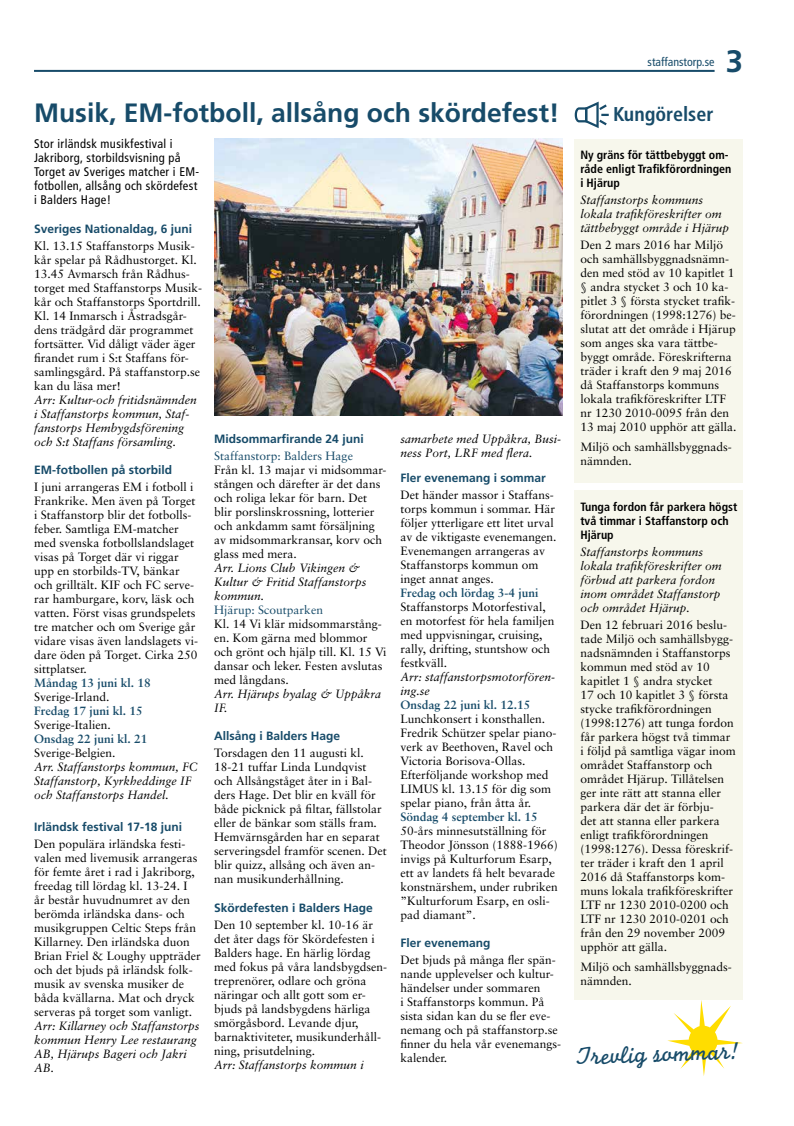
<style>
.page{position:relative;width:794px;height:1126px;background:#fff}
.page>*{position:absolute;margin:0;border:0;box-sizing:border-box;transform-origin:0 0}
.t1{font:700 31px "Frutiger";color:#174b69}
.t2{font:700 26.5px "Frutiger";color:#174b69}
.t3{font:25px "Monoline Script MT Std";color:#174b69}
.t4{font:700 condensed 20px "Frutiger";color:#174b69}
.t5{font:condensed 12.5px/14px "Frutiger";letter-spacing:.025em;color:#000}
.t6{font:12px/14px "Sabon";color:#000}
.t7{font:italic 12px/14px "Sabon";color:#000}
.t8{font:700 12px "Frutiger";color:#174b69}
.t9{font:700 condensed 12px/14px "Frutiger";color:#000}
.t10{font:700 12px "Sabon";color:#174b69}
.t11{font:12px "Sabon";color:#174b69}
.t12{font:condensed 12px "Frutiger";color:#174b69}
</style>
<div class="page">
<hr style="left:34px;top:70px;width:680px;height:2px;background:#174b69">
<svg style="left:667px;top:999px;width:76px;height:77px"></svg>
<div style="left:575px;top:139px;width:168px;height:343px;background:#f7f7ec"></div>
<svg style="left:575px;top:102px;width:34px;height:26px"></svg>
<div style="left:575px;top:490px;width:168px;height:509px;background:#f7f7ec"></div>
<img style="left:214px;top:139px;width:349px;height:276px">
<h2 class="t2" style="left:34px;top:97px;width:527px">Musik, EM-fotboll, allsång och skördefest!</h2>
<p class="t5" style="left:34px;top:137px;width:167px">Stor irländsk musikfestival i<br>Jakriborg, storbildsvisning på<br>Torget av Sveriges matcher i EM&shy;fotbollen, allsång och skördefest i Balders Hage!</p>
<p class="t8" style="left:34px;top:221px;width:160px">Sveriges Nationaldag, 6 juni</p>
<p class="t6" style="left:34px;top:238px;width:169px">Kl. 13.15 Staffanstorps Musik&shy;kår spelar på Rådhustorget. Kl.<br>13.45 Avmarsch från Rådhus&shy;torget med Staffanstorps Musik&shy;kår och Staffanstorps Sportdrill.<br>Kl. 14 Inmarsch i Åstradsgår&shy;dens trädgård där programmet fortsätter. Vid dåligt väder äger firandet rum i S:t Staffans för&shy;samlingsgård. På staffanstorp.se kan du läsa mer!</p>
<p class="t7" style="left:34px;top:392px;width:164px">Arr: Kultur-och fritidsnämnden i Staffanstorps kommun, Staf&shy;fanstorps Hembygdsförening och S:t Staffans församling.</p>
<p class="t8" style="left:34px;top:463px;width:140px">EM-fotbollen på storbild</p>
<p class="t6" style="left:34px;top:480px;width:166px">I juni arrangeras EM i fotboll i<br>Frankrike. Men även på Torget i Staffanstorp blir det fotbolls&shy;feber. Samtliga EM-matcher med svenska fotbollslandslaget visas på Torget där vi riggar upp en storbilds-TV, bänkar och grilltält. KIF och FC serve&shy;rar hamburgare, korv, läsk och vatten. Först visas grundspelets tre matcher och om Sverige går vidare visas även landslagets vi&shy;dare öden på Torget. Cirka 250 sittplatser.</p>
<p class="t10" style="left:34px;top:675px;width:118px">Måndag 13 juni kl. 18</p>
<p class="t6" style="left:34px;top:690px;width:77px">Sverige-Irland.</p>
<p class="t10" style="left:34px;top:703px;width:110px">Fredag 17 juni kl. 15</p>
<p class="t6" style="left:34px;top:718px;width:78px">Sverige-Italien.</p>
<p class="t10" style="left:34px;top:731px;width:115px">Onsdag 22 juni kl. 21</p>
<p class="t6" style="left:34px;top:746px;width:83px">Sverige-Belgien.</p>
<p class="t7" style="left:34px;top:760px;width:165px">Arr. Staffanstorps kommun, FC<br>Staffanstorp, Kyrkheddinge IF och Staffanstorps Handel.</p>
<p class="t8" style="left:34px;top:819px;width:150px">Irländsk festival 17-18 juni</p>
<p class="t6" style="left:34px;top:836px;width:168px">Den populära irländska festi&shy;valen med livemusik arrangeras för femte året i rad i Jakriborg, freedag till lördag kl. 13-24. I år består huvudnumret av den berömda irländska dans- och musikgruppen Celtic Steps från<br>Killarney. Den irländska duon<br>Brian Friel &amp; Loughy uppträder och det bjuds på irländsk folk&shy;musik av svenska musiker de båda kvällarna. Mat och dryck serveras på torget som vanligt.</p>
<p class="t7" style="left:34px;top:1018px;width:167px">Arr: Killarney och Staffanstorps kommun Henry Lee restaurang<br>AB, Hjärups Bageri och Jakri<br>AB.</p>
<p class="t8" style="left:214px;top:431px;width:151px">Midsommarfirande 24 juni</p>
<p class="t11" style="left:214px;top:448px;width:140px">Staffanstorp: Balders Hage</p>
<p class="t6" style="left:214px;top:462px;width:174px">Från kl. 13 majar vi midsommar&shy;stången och därefter är det dans och roliga lekar för barn. Det blir porslinskrossning, lotterier och ankdamm samt försäljning av midsommarkransar, korv och glass med mera.</p>
<p class="t7" style="left:214px;top:560px;width:154px">Arr. Lions Club Vikingen &amp;<br>Kultur &amp; Fritid Staffanstorps kommun.</p>
<p class="t11" style="left:214px;top:602px;width:110px">Hjärup: Scoutparken</p>
<p class="t6" style="left:214px;top:616px;width:174px">Kl. 14 Vi klär midsommarstång&shy;en. Kom gärna med blommor och grönt och hjälp till. Kl. 15 Vi dansar och leker. Festen avslutas med långdans.</p>
<p class="t7" style="left:214px;top:686px;width:168px">Arr. Hjärups byalag &amp; Uppåkra<br>IF.</p>
<p class="t8" style="left:214px;top:729px;width:128px">Allsång i Balders Hage</p>
<p class="t6" style="left:214px;top:746px;width:174px">Torsdagen den 11 augusti kl.<br>18-21 tuffar Linda Lundqvist och Allsångståget åter in i Bal&shy;ders Hage. Det blir en kväll för både picknick på filtar, fällstolar eller de bänkar som ställs fram.<br>Hemvärnsgården har en separat serveringsdel framför scenen. Det blir quizz, allsång och även an&shy;nan musikunderhållning.</p>
<p class="t8" style="left:214px;top:900px;width:160px">Skördefesten i Balders Hage</p>
<p class="t6" style="left:214px;top:917px;width:174px">Den 10 september kl. 10-16 är det åter dags för Skördefesten i<br>Balders hage. En härlig lördag med fokus på våra landsbygdsen&shy;treprenörer, odlare och gröna näringar och allt gott som er&shy;bjuds på landsbygdens härliga smörgåsbord. Levande djur, barnaktiviteter, musikunderhåll&shy;ning, prisutdelning.</p>
<p class="t7" style="left:214px;top:1057px;width:151px">Arr: Staffanstorps kommun i</p>
<p class="t7" style="left:400px;top:432px;width:162px">samarbete med Uppåkra, Busi&shy;ness Port, LRF med flera.</p>
<p class="t8" style="left:400px;top:470px;width:147px">Fler evenemang i sommar</p>
<p class="t6" style="left:400px;top:487px;width:157px">Det händer massor i Staffans&shy;torps kommun i sommar. Här följer ytterligare ett litet urval av de viktigaste evenemangen.<br>Evenemangen arrangeras av<br>Staffanstorps kommun om inget annat anges.</p>
<p class="t10" style="left:400px;top:585px;width:140px">Fredag och lördag 3-4 juni</p>
<p class="t6" style="left:400px;top:599px;width:155px">Staffanstorps Motorfestival, en motorfest för hela familjen med uppvisningar, cruising, rally, drifting, stuntshow och festkväll.</p>
<p class="t7" style="left:400px;top:669px;width:156px">Arr: staffanstorpsmotorfören&shy;ing.se</p>
<p class="t10" style="left:400px;top:697px;width:132px">Onsdag 22 juni kl. 12.15</p>
<p class="t6" style="left:400px;top:711px;width:158px">Lunchkonsert i konsthallen.<br>Fredrik Schützer spelar piano&shy;verk av Beethoven, Ravel och<br>Victoria Borisova-Ollas.<br>Efterföljande workshop med<br>LIMUS kl. 13.15 för dig som spelar piano, från åtta år.</p>
<p class="t10" style="left:400px;top:809px;width:139px">Söndag 4 september kl. 15</p>
<p class="t6" style="left:400px;top:823px;width:159px">50-års minnesutställning för<br>Theodor Jönsson (1888-1966) invigs på Kulturforum Esarp, ett av landets få helt bevarade konstnärshem, under rubriken ”Kulturforum Esarp, en osli&shy;pad diamant”.</p>
<p class="t8" style="left:400px;top:936px;width:92px">Fler evenemang</p>
<p class="t6" style="left:400px;top:952px;width:162px">Det bjuds på många fler spän&shy;nande upplevelser och kultur&shy;händelser under sommaren<br>i Staffanstorps kommun. På sista sidan kan du se fler eve&shy;nemang och på staffanstorp.se finner du hela vår evenemangs&shy;kalender.</p>
<p class="t12" style="left:647px;top:55px;width:68px">staffanstorp.se</p>
<h1 class="t1" style="left:725px;top:43px;width:19px">3</h1>
<h3 class="t4" style="left:613px;top:102px;width:102px">Kungörelser</h3>
<p class="t9" style="left:580px;top:148px;width:152px">Ny gräns för tättbebyggt om&shy;råde enligt Trafikförordningen i Hjärup</p>
<p class="t7" style="left:580px;top:193px;width:150px">Staffanstorps kommuns lokala trafikföreskrifter om tättbebyggt område i Hjärup</p>
<p class="t6" style="left:580px;top:238px;width:158px">Den 2 mars 2016 har Miljö och samhällsbyggnadsnämn&shy;den med stöd av 10 kapitlet 1 § andra stycket 3 och 10 ka&shy;pitlet 3 § första stycket trafik&shy;förordningen (1998:1276) be&shy;slutat att det område i Hjärup som anges ska vara tättbe&shy;byggt område. Föreskrifterna träder i kraft den 9 maj 2016 då Staffanstorps kommuns lokala trafikföreskrifter LTF nr 1230 2010-0095 från den<br>13 maj 2010 upphör att gälla.</p>
<p class="t6" style="left:580px;top:439px;width:153px">Miljö och samhällsbyggnads&shy;nämnden.</p>
<p class="t9" style="left:580px;top:500px;width:158px">Tunga fordon får parkera högst två timmar i Staffanstorp och<br>Hjärup</p>
<p class="t7" style="left:580px;top:544px;width:143px">Staffanstorps kommuns lokala trafikföreskrifter om förbud att parkera fordon inom området Staffanstorp och området Hjärup.</p>
<p class="t6" style="left:580px;top:617px;width:157px">Den 12 februari 2016 beslu&shy;tade Miljö och samhällsbygg&shy;nadsnämnden i Staffanstorps kommun med stöd av 10 kapitlet 1 § andra stycket<br>17 och 10 kapitlet 3 § första stycke trafikförordningen (1998:1276) att tunga fordon får parkera högst två timmar i följd på samtliga vägar inom området Staffanstorp och området Hjärup. Tillåtelsen ger inte rätt att stanna eller parkera där det är förbju-<br>det att stanna eller parkera enligt trafikförordningen (1998:1276). Dessa föreskrif&shy;ter träder i kraft den 1 april<br>2016 då Staffanstorps kom&shy;muns lokala trafikföreskrifter<br>LTF nr 1230 2010-0200 och<br>LTF nr 1230 2010-0201 och från den 29 november 2009 upphör att gälla.</p>
<p class="t6" style="left:580px;top:959px;width:153px">Miljö och samhällsbyggnads&shy;nämnden.</p>
<h3 class="t3" style="left:574px;top:1041px;width:164px;rotate:-2deg">Trevlig sommar!</h3>
</div>
